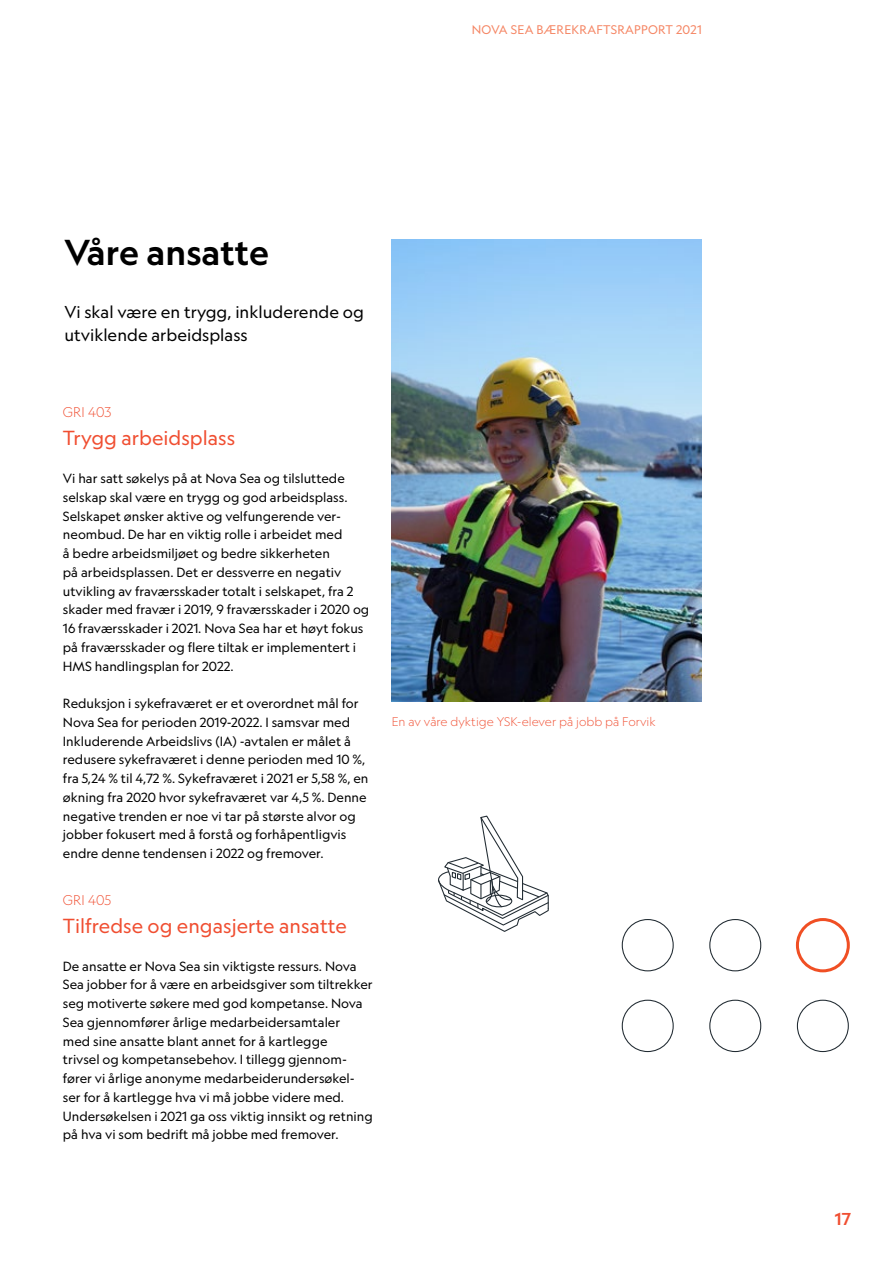
<style>
.page{position:relative;width:893px;height:1263px;background:#fff}
.page>*{position:absolute;margin:0;border:0;box-sizing:border-box;transform-origin:0 0}
.t1{font:500 34.5px "Geograph";letter-spacing:-.005em;color:#000}
.t2{font:19.5px "Geograph";color:#f04e31}
.t3{font:16.5px/22.5px "Geograph";color:#000}
.t4{font:500 16.5px "Geograph";color:#f04e31}
.t5{font:300 13.5px "Geograph";color:#f04e31}
.t6{font:12.75px/18.8px "Geograph";color:#000}
.t7{font:300 12px "Geograph";color:#f04e31}
.t8{font:12px "Geograph";letter-spacing:.02em;color:#f58563}
</style>
<div class="page">
<img style="left:392px;top:239px;width:310px;height:462px">
<div style="left:709px;top:919px;width:52px;height:52px;border:1px solid #222c33;border-radius:50%"></div>
<div style="left:709px;top:1000px;width:52px;height:52px;border:1px solid #222c33;border-radius:50%"></div>
<div style="left:796px;top:918px;width:54px;height:54px;border:3px solid #f04f24;border-radius:50%"></div>
<div style="left:797px;top:1000px;width:52px;height:52px;border:1px solid #222c33;border-radius:50%"></div>
<div style="left:622px;top:919px;width:52px;height:52px;border:1px solid #222c33;border-radius:50%"></div>
<div style="left:622px;top:1000px;width:52px;height:52px;border:1px solid #222c33;border-radius:50%"></div>
<svg style="left:438px;top:815px;width:111px;height:117px"></svg>
<p class="t8" style="left:472px;top:22px;width:232px">NOVA SEA BÆREKRAFTSRAPPORT 2021</p>
<h1 class="t1" style="left:64px;top:231px;width:206px">Våre ansatte</h1>
<p class="t3" style="left:64px;top:301px;width:301px">Vi skal være en trygg, inkluderende og utviklende arbeidsplass</p>
<p class="t5" style="left:63px;top:404px;width:50px">GRI 403</p>
<h2 class="t2" style="left:63px;top:426px;width:174px">Trygg arbeidsplass</h2>
<p class="t6" style="left:63px;top:469px;width:308px">Vi har satt søkelys på at Nova Sea og tilsluttede selskap skal være en trygg og god arbeidsplass.<br>Selskapet ønsker aktive og velfungerende ver&shy;neombud. De har en viktig rolle i arbeidet med<br>å bedre arbeidsmiljøet og bedre sikkerheten<br>på arbeidsplassen. Det er dessverre en negativ utvikling av fraværsskader totalt i selskapet, fra 2 skader med fravær i 2019, 9 fraværsskader i 2020 og 16 fraværsskader i 2021. Nova Sea har et høyt fokus på fraværsskader og flere tiltak er implementert i HMS handlingsplan for 2022.</p>
<p class="t6" style="left:63px;top:694px;width:307px">Reduksjon i sykefraværet er et overordnet mål for Nova Sea for perioden 2019-2022. I samsvar med Inkluderende Arbeidslivs (IA) -avtalen er målet å redusere sykefraværet i denne perioden med 10 %, fra 5,24 % til 4,72 %. Sykefraværet i 2021 er 5,58 %, en økning fra 2020 hvor sykefraværet var 4,5 %. Denne negative trenden er noe vi tar på største alvor og jobber fokusert med å forstå og forhåpentligvis endre denne tendensen i 2022 og fremover.</p>
<p class="t5" style="left:63px;top:892px;width:50px">GRI 405</p>
<h2 class="t2" style="left:63px;top:914px;width:286px">Tilfredse og engasjerte ansatte</h2>
<p class="t6" style="left:63px;top:956px;width:311px">De ansatte er Nova Sea sin viktigste ressurs. Nova Sea jobber for å være en arbeidsgiver som tiltrekker seg motiverte søkere med god kompetanse. Nova Sea gjennomfører årlige medarbeidersamtaler<br>med sine ansatte blant annet for å kartlegge<br>trivsel og kompetansebehov. I tillegg gjennom&shy;fører vi årlige anonyme medarbeiderundersøkel&shy;ser for å kartlegge hva vi må jobbe videre med.<br>Undersøkelsen i 2021 ga oss viktig innsikt og retning på hva vi som bedrift må jobbe med fremover.</p>
<p class="t7" style="left:392px;top:715px;width:265px">En av våre dyktige YSK-elever på jobb på Forvik</p>
<p class="t4" style="left:835px;top:1208px;width:18px">17</p>
</div>
